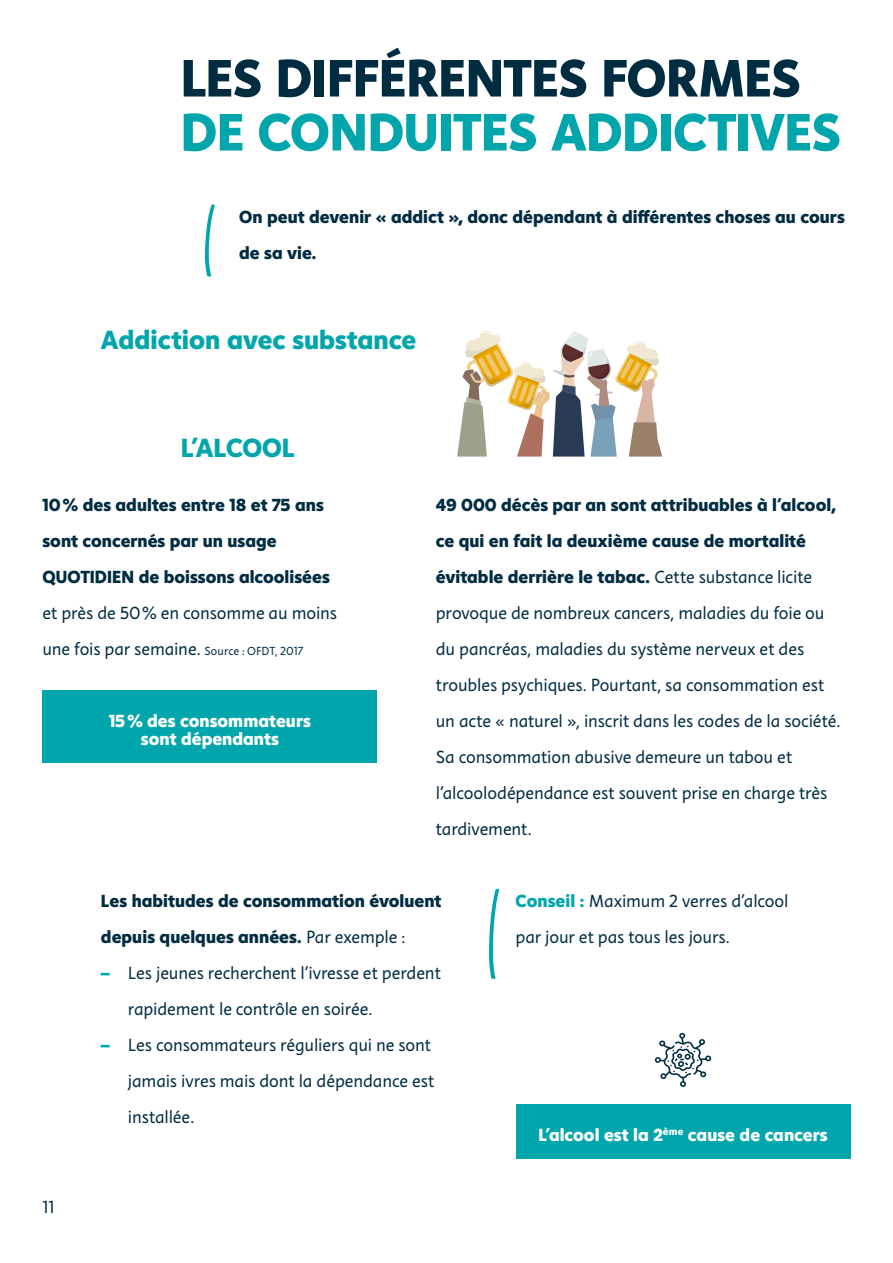
<style>
.page{position:relative;width:893px;height:1263px;background:#fff}
.page>*{position:absolute;margin:0;border:0;box-sizing:border-box;transform-origin:0 0}
.Section_-H1{font:800 54px/54px "Instant 5";letter-spacing:-.005em;color:#00a6ab}
.t1{font:800 27px "Instant 5";color:#00a6ab}
.t2{font:18px/36px "Instant 3";letter-spacing:-.005em;color:#002c42}
.t3{font:800 18px/36px "Instant 5";color:#002c42}
.t4{font:800 18px/18px "Instant 5";color:#fff;text-align:center}
.s1{color:#002c42}
.s2{font-family:"Instant 3";font-weight:400}
.s3{font-family:"Instant 3";font-weight:400;font-size:12px}
.s4{font-family:"Instant 5";font-weight:800}
.s5{font-family:"Instant 5";font-weight:800;color:#00a6ab}
</style>
<div class="page">
<svg style="left:457px;top:330px;width:205px;height:127px"></svg>
<div style="left:43px;top:691px;width:334px;height:72px;background:#00a6ab"></div>
<svg style="left:205px;top:205px;width:10px;height:72px"></svg>
<svg style="left:489px;top:889px;width:10px;height:90px"></svg>
<div style="left:516px;top:1105px;width:334px;height:54px;background:#00a6ab"></div>
<svg style="left:655px;top:1033px;width:56px;height:54px"></svg>
<h1 class="Section_-H1" style="left:181px;top:50px;width:662px"><span class="s1">LES DIFFÉRENTES FORMES<br></span>DE CONDUITES ADDICTIVES</h1>
<p class="t3" style="left:239px;top:198px;width:607px">On peut devenir « addict », donc dépendant à différentes choses au cours de sa vie.</p>
<p class="t1" style="left:101px;top:320px;width:317px">Addiction avec substance</p>
<p class="t1" style="left:181px;top:428px;width:116px">L'ALCOOL</p>
<p class="t3" style="left:43px;top:486px;width:296px">10 % des adultes entre 18 et 75 ans sont concernés par un usage QUOTIDIEN de boissons alcoolisées <span class="s2">et près de 50 % en consomme au moins une fois par semaine.</span> <span class="s3">Source : OFDT, 2017</span></p>
<p class="t2" style="left:436px;top:487px;width:406px"><span class="s4">49 000 décès par an sont attribuables à l’alcool, ce qui en fait la deuxième cause de mortalité évitable derrière le tabac.</span> Cette substance licite provoque de nombreux cancers, maladies du foie ou du pancréas, maladies du système nerveux et des troubles psychiques. Pourtant, sa consommation est un acte « naturel », inscrit dans les codes de la société.<br>Sa consommation abusive demeure un tabou et l’alcoolodépendance est souvent prise en charge très tardivement.</p>
<p class="t4" style="left:109px;top:711px;width:203px">15 % des consommateurs sont dépendants</p>
<p class="t2" style="left:43px;top:1189px;width:14px">11</p>
<p class="t3" style="left:101px;top:882px;width:342px">Les habitudes de consommation évoluent depuis quelques années. <span class="s2">Par exemple :</span></p>
<p class="t2" style="left:128px;top:955px;width:314px;text-indent:-27px"><span class="s5">–</span> Les jeunes recherchent l’ivresse et perdent rapidement le contrôle en soirée.</p>
<p class="t2" style="left:128px;top:1027px;width:308px;text-indent:-27px"><span class="s5">–</span> Les consommateurs réguliers qui ne sont jamais ivres mais dont la dépendance est installée.</p>
<p class="t2" style="left:516px;top:883px;width:275px"><span class="s5">Conseil :</span> Maximum 2 verres d’alcool par jour et pas tous les jours.</p>
<p class="t4" style="left:538px;top:1125px;width:291px">L'alcool est la 2<sup>ème</sup> cause de cancers</p>
</div>
